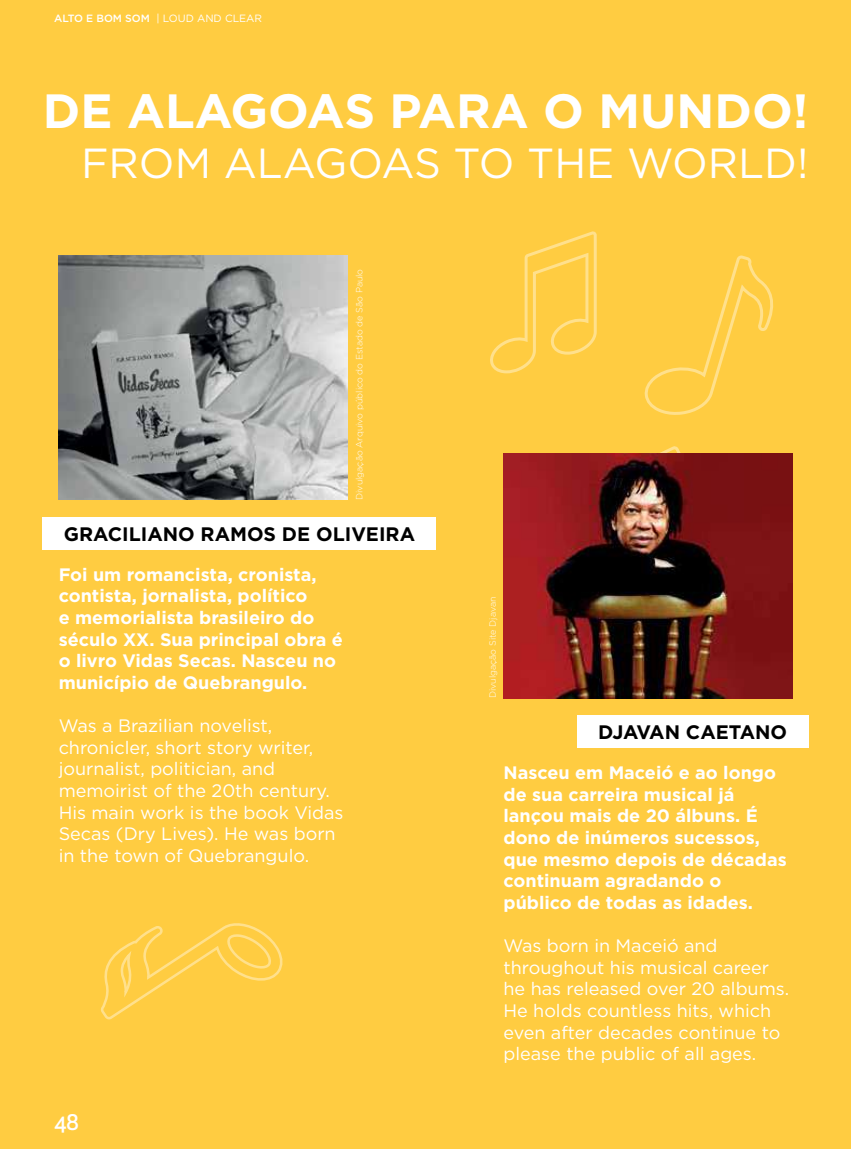
<style>
.page{position:relative;width:851px;height:1149px;background:#fff}
.page>*{position:absolute;margin:0;border:0;box-sizing:border-box;transform-origin:0 0}
.t1{font:700 48px "Gotham";color:#fff}
.t2{font:42px "Gotham";color:#fff}
.t3{font:500 21px "Apex New";color:#fff}
.t4{font:700 19.5px "Gotham";color:#000}
.t5{font:18px/21.6px "Gotham";color:#fff}
.t6{font:700 18px/21.6px "Gotham";color:#fff}
.t7{font:10.5px "Gotham";color:#fff}
.t8{font:300 9px "Gotham";color:#fff}
.s1{font-weight:500}
</style>
<div class="page">
<div style="left:0;top:0;width:850px;height:1148px;background:#ffcc41"></div>
<svg style="left:644px;top:255px;width:130px;height:160px"></svg>
<svg style="left:101px;top:923px;width:182px;height:97px"></svg>
<svg style="left:490px;top:231px;width:107px;height:143px"></svg>
<svg style="left:595px;top:446px;width:136px;height:8px"></svg>
<div style="left:576px;top:715px;width:232px;height:32px;background:#fff"></div>
<img style="left:503px;top:454px;width:289px;height:244px">
<div style="left:43px;top:516px;width:393px;height:33px;background:#fff"></div>
<img style="left:59px;top:255px;width:288px;height:244px">
<p class="t7" style="left:54px;top:12px;width:210px"><span class="s1">ALTO E BOM SOM</span> | LOUD AND CLEAR</p>
<h1 class="t1" style="left:43px;top:79px;width:766px">DE ALAGOAS PARA O MUNDO!</h1>
<h2 class="t2" style="left:81px;top:136px;width:728px">FROM ALAGOAS TO THE WORLD!</h2>
<p class="t8" style="left:353px;top:499px;width:232px;rotate:-90deg">Divulgação Arquivo público do Estado de São Paulo</p>
<p class="t4" style="left:64px;top:521px;width:353px">GRACILIANO RAMOS DE OLIVEIRA</p>
<p class="t6" style="left:59px;top:563px;width:285px">Foi um romancista, cronista, contista, jornalista, político<br>e memorialista brasileiro do século XX. Sua principal obra é o livro Vidas Secas. Nasceu no município de Quebrangulo.</p>
<p class="t5" style="left:59px;top:714px;width:286px">Was a Brazilian novelist, chronicler, short story writer, journalist, politician, and memoirist of the 20th century.<br>His main work is the book Vidas<br>Secas (Dry Lives). He was born in the town of Quebrangulo.</p>
<p class="t3" style="left:54px;top:1108px;width:26px">48</p>
<p class="t8" style="left:487px;top:698px;width:103px;rotate:-90deg">Divulgação Site Djavan</p>
<p class="t4" style="left:598px;top:719px;width:190px">DJAVAN CAETANO</p>
<p class="t6" style="left:503px;top:761px;width:285px">Nasceu em Maceió e ao longo de sua carreira musical já lançou mais de 20 álbuns. É dono de inúmeros sucessos, que mesmo depois de décadas continuam agradando o público de todas as idades.</p>
<p class="t5" style="left:503px;top:934px;width:287px">Was born in Maceió and throughout his musical career he has released over 20 albums.<br>He holds countless hits, which even after decades continue to please the public of all ages.</p>
</div>
